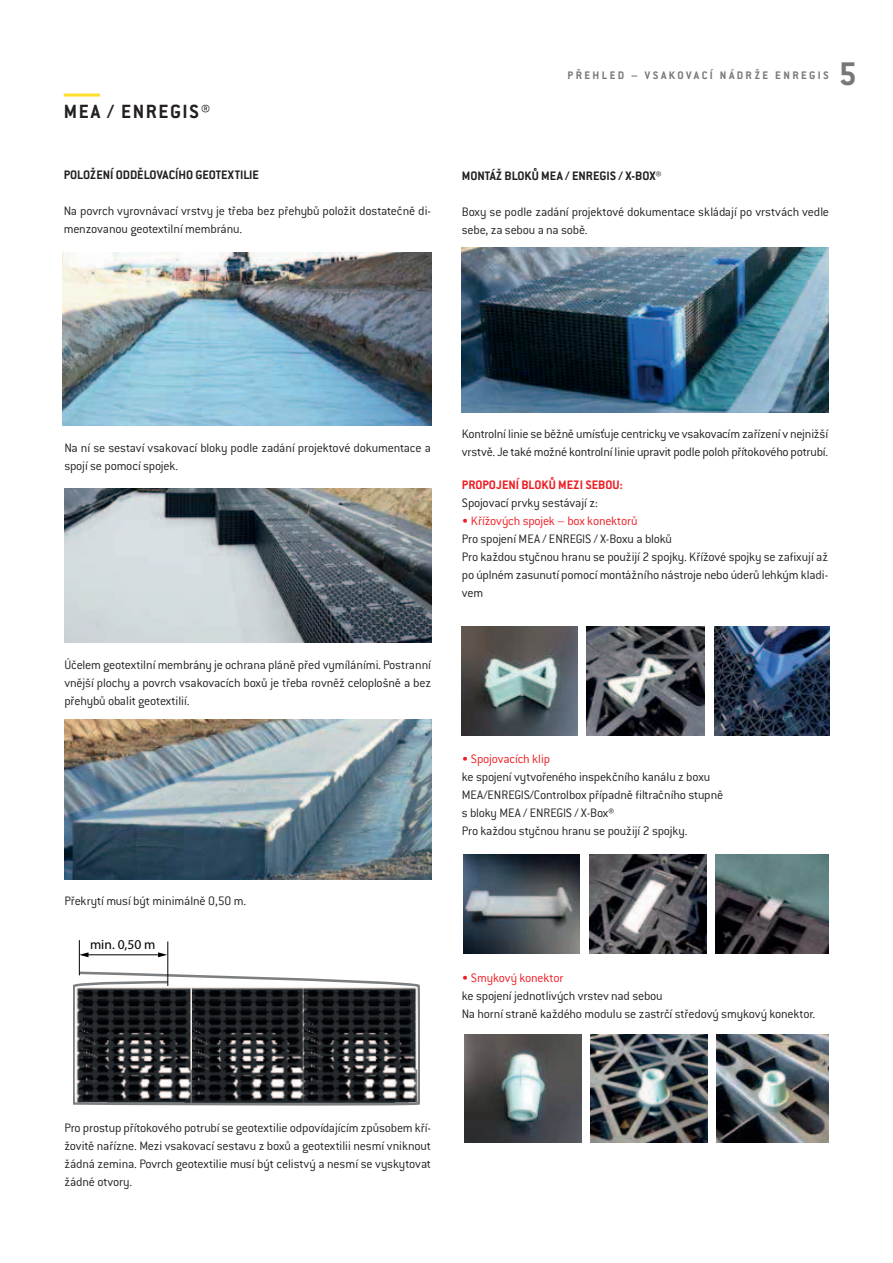
<style>
.page{position:relative;width:893px;height:1263px;background:#fff}
.page>*{position:absolute;margin:0;border:0;box-sizing:border-box;transform-origin:0 0}
.t1{font:700 36px "Conduit ITC Pro";color:#76787b}
.t2{font:700 21px "Conduit ITC Pro";letter-spacing:.075em;color:#231f20}
.t3{font:300 13.5px/18px "Conduit ITC Pro";letter-spacing:-.015em;color:#231f20}
.t4{font:300 13.5px "Conduit ITC Pro";letter-spacing:-.015em;color:#ee1d23}
.t5{font:700 13.5px "Conduit ITC Pro";letter-spacing:-.005em;color:#231f20}
.t6{font:700 13.5px "Conduit ITC Pro";color:#ee1d23}
.t7{font:13.5px "Myriad Pro";color:#000001}
.t8{font:700 12px "Conduit ITC Pro";letter-spacing:.2em;color:#76787b}
</style>
<div class="page">
<hr style="left:64px;top:94px;width:36px;height:3px;background:#ffdd2b">
<img style="left:63px;top:252px;width:368px;height:173px">
<img style="left:65px;top:488px;width:366px;height:154px">
<img style="left:65px;top:719px;width:366px;height:161px">
<svg style="left:73px;top:970px;width:346px;height:136px"></svg>
<hr style="left:79px;top:940px;width:1px;height:35px;background:#000001">
<hr style="left:167px;top:941px;width:1px;height:45px;background:#000001">
<hr style="left:87px;top:954px;width:73px;height:1px;background:#000001">
<svg style="left:79px;top:952px;width:9px;height:5px"></svg>
<svg style="left:158px;top:952px;width:9px;height:5px"></svg>
<img style="left:75px;top:986px;width:342px;height:117px">
<img style="left:462px;top:247px;width:366px;height:165px">
<img style="left:462px;top:627px;width:116px;height:108px">
<img style="left:587px;top:627px;width:118px;height:108px">
<img style="left:714px;top:627px;width:115px;height:108px">
<img style="left:716px;top:854px;width:112px;height:99px">
<img style="left:463px;top:854px;width:117px;height:99px">
<img style="left:589px;top:854px;width:117px;height:99px">
<img style="left:464px;top:1035px;width:117px;height:107px">
<img style="left:591px;top:1035px;width:117px;height:107px">
<img style="left:717px;top:1035px;width:111px;height:107px">
<h2 class="t2" style="left:64px;top:105px;width:148px">MEA / ENREGIS®</h2>
<p class="t5" style="left:64px;top:171px;width:197px">POLOŽENÍ ODDĚLOVACÍHO GEOTEXTILIE</p>
<p class="t3" style="left:64px;top:204px;width:369px">Na povrch vyrovnávací vrstvy je třeba bez přehybů položit dostatečně di&shy;menzovanou geotextilní membránu.</p>
<p class="t8" style="left:568px;top:72px;width:263px">PŘEHLED – VSAKOVACÍ NÁDRŽE ENREGIS</p>
<h1 class="t1" style="left:839px;top:62px;width:20px">5</h1>
<p class="t5" style="left:462px;top:171px;width:201px">MONTÁŽ BLOKŮ MEA / ENREGIS / X-BOX®</p>
<p class="t3" style="left:462px;top:204px;width:369px">Boxy se podle zadání projektové dokumentace skládají po vrstvách vedle sebe, za sebou a na sobě.</p>
<p class="t3" style="left:64px;top:440px;width:368px">Na ní se sestaví vsakovací bloky podle zadání projektové dokumentace a spojí se pomocí spojek.</p>
<p class="t3" style="left:64px;top:657px;width:368px;text-align:justify">Účelem geotextilní membrány je ochrana pláně před vymíláními. Postranní vnější plochy a povrch vsakovacích boxů je třeba rovněž celoplošně a bez přehybů obalit geotextilií.</p>
<p class="t3" style="left:64px;top:893px;width:183px">Překrytí musí být minimálně 0,50 m.</p>
<p class="t7" style="left:90px;top:937px;width:67px">min. 0,50 m</p>
<p class="t3" style="left:462px;top:427px;width:368px">Kontrolní linie se běžně umísťuje centricky ve vsakovacím zařízení v nejnižší vrstvě. Je také možné kontrolní linie upravit podle poloh přítokového potrubí.</p>
<p class="t6" style="left:462px;top:480px;width:162px">PROPOJENÍ BLOKŮ MEZI SEBOU:</p>
<p class="t3" style="left:462px;top:495px;width:138px">Spojovací prvky sestávají z:</p>
<p class="t4" style="left:462px;top:516px;width:177px">• Křížových spojek – box konektorů</p>
<p class="t3" style="left:462px;top:531px;width:368px">Pro spojení MEA / ENREGIS / X-Boxu a bloků<br>Pro každou styčnou hranu se použijí 2 spojky. Křížové spojky se zafixují až po úplném zasunutí pomocí montážního nástroje nebo úderů lehkým kladi&shy;vem</p>
<p class="t4" style="left:462px;top:754px;width:90px">• Spojovacích klip</p>
<p class="t3" style="left:462px;top:769px;width:263px">ke spojení vytvořeného inspekčního kanálu z boxu MEA/ENREGIS/Controlbox případně filtračního stupně s bloky MEA / ENREGIS / X-Box®<br>Pro každou styčnou hranu se použijí 2 spojky.</p>
<p class="t4" style="left:462px;top:974px;width:103px">• Smykový konektor</p>
<p class="t3" style="left:462px;top:988px;width:355px">ke spojení jednotlivých vrstev nad sebou<br>Na horní straně každého modulu se zastrčí středový smykový konektor.</p>
<p class="t3" style="left:64px;top:1120px;width:368px;text-align:justify">Pro prostup přítokového potrubí se geotextilie odpovídajícím způsobem kří&shy;žovitě nařízne. Mezi vsakovací sestavu z boxů a geotextilii nesmí vniknout žádná zemina. Povrch geotextilie musí být celistvý a nesmí se vyskytovat žádné otvory.</p>
</div>
